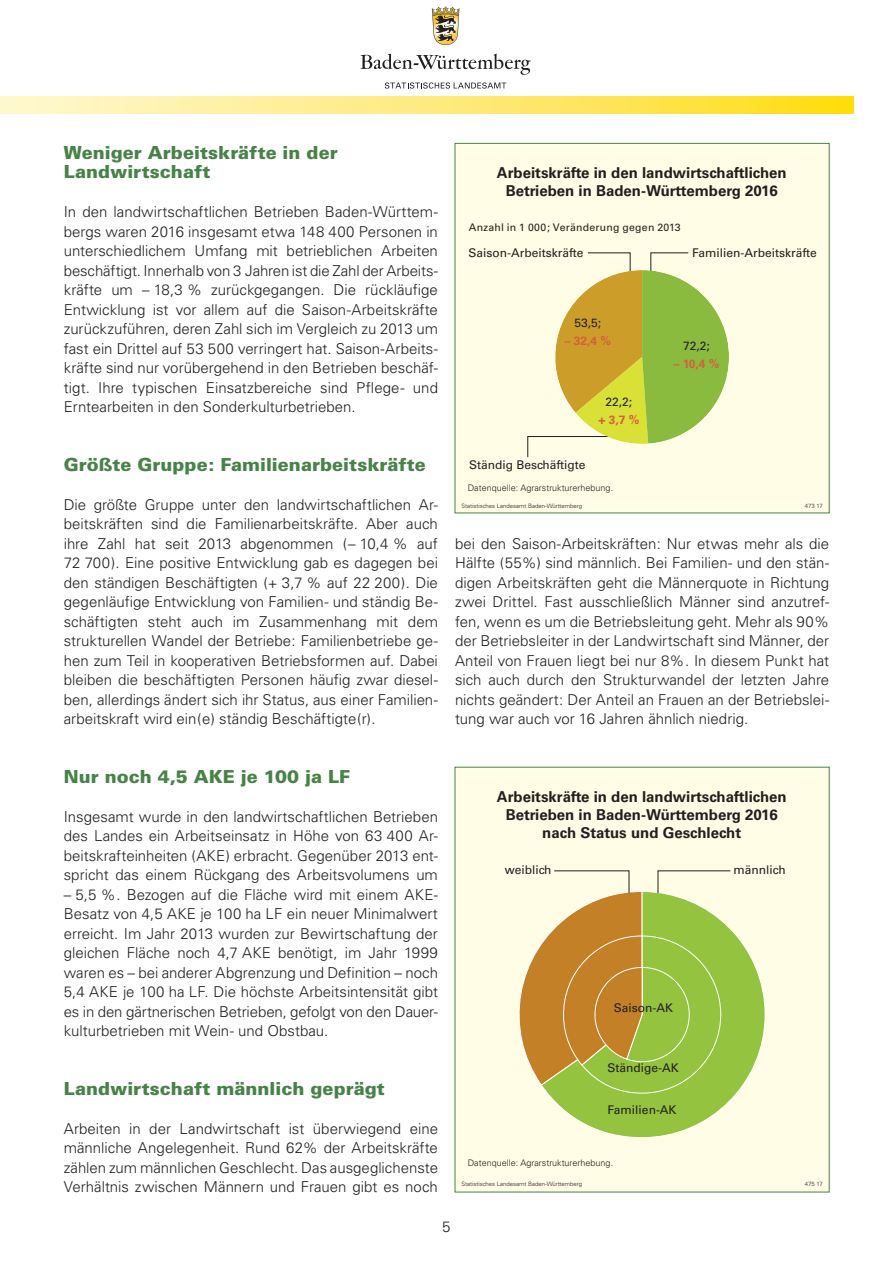
<style>
.page{position:relative;width:893px;height:1263px;background:#fff}
.page>*{position:absolute;margin:0;border:0;box-sizing:border-box;transform-origin:0 0}
.Teilüberschrift{font:900 18px/19.5px "Univers";letter-spacing:.005em;color:#478247}
.Fließtext{font:300 15px/19.5px "Univers";color:#231f20;text-align:justify}
.t1{font:700 15px/18px "Univers";color:#231f20;text-align:center}
.t2{font:12px/18px "Univers";color:#231f20;text-align:center}
.t3{font:700 12px "Univers";color:#d55f3f}
.t4{font:10.5px "Univers";letter-spacing:.025em;color:#231f20}
.t5{font:300 9px "Univers";color:#231f20}
.t6{font:300 6px "Univers";color:#231f20}
.s1{font-weight:700;color:#d55f3f}
</style>
<div class="page">
<svg style="left:361px;top:54px;width:170px;height:21px"></svg>
<svg style="left:432px;top:6px;width:27px;height:39px"></svg>
<svg style="left:385px;top:82px;width:121px;height:7px"></svg>
<svg style="left:0;top:97px;width:854px;height:17px;background:#feea79"></svg>
<div style="left:455px;top:143px;width:374px;height:370px;background:#fffde5"></div>
<svg style="left:527px;top:252px;width:202px;height:206px"></svg>
<div style="left:455px;top:767px;width:374px;height:425px;background:#fffde5"></div>
<svg style="left:548px;top:930px;width:218px;height:208px"></svg>
<svg style="left:519px;top:870px;width:212px;height:224px"></svg>
<p class="Teilüberschrift" style="left:64px;top:142px;width:275px">Weniger Arbeitskräfte in der<br>Landwirtschaft</p>
<p class="Fließtext" style="left:64px;top:202px;width:376px">In den landwirtschaftlichen Betrieben Baden-Württem&shy;bergs waren 2016 insgesamt etwa 148 400 Personen in unterschiedlichem Umfang mit betrieblichen Arbeiten beschäftigt. Innerhalb von 3 Jahren ist die Zahl der Arbeits&shy;kräfte um – 18,3 % zurückgegangen. Die rückläufige Entwicklung ist vor allem auf die Saison-Arbeitskräfte zurückzuführen, deren Zahl sich im Vergleich zu 2013 um fast ein Drittel auf 53 500 verringert hat. Saison-Arbeits&shy;kräfte sind nur vorübergehend in den Betrieben beschäf&shy;tigt. Ihre typischen Einsatzbereiche sind Pflege- und Erntearbeiten in den Sonderkulturbetrieben.</p>
<p class="Teilüberschrift" style="left:64px;top:454px;width:364px">Größte Gruppe: Familienarbeitskräfte</p>
<p class="Fließtext" style="left:64px;top:495px;width:376px">Die größte Gruppe unter den landwirtschaftlichen Ar&shy;beitskräften sind die Familienarbeitskräfte. Aber auch ihre Zahl hat seit 2013 abgenommen (– 10,4 % auf 72 700). Eine positive Entwicklung gab es dagegen bei den ständigen Beschäftigten (+ 3,7 % auf 22 200). Die gegenläufige Entwicklung von Familien- und ständig Be&shy;schäftigten steht auch im Zusammenhang mit dem strukturellen Wandel der Betriebe: Familienbetriebe ge&shy;hen zum Teil in kooperativen Betriebsformen auf. Dabei bleiben die beschäftigten Personen häufig zwar diesel&shy;ben, allerdings ändert sich ihr Status, aus einer Familien&shy;arbeitskraft wird ein(e) ständig Beschäftigte(r).</p>
<p class="Teilüberschrift" style="left:64px;top:766px;width:288px">Nur noch 4,5 AKE je 100 ja LF</p>
<p class="Fließtext" style="left:64px;top:807px;width:376px">Insgesamt wurde in den landwirtschaftlichen Betrieben des Landes ein Arbeitseinsatz in Höhe von 63 400 Ar&shy;beitskrafteinheiten (AKE) erbracht. Gegenüber 2013 ent&shy;spricht das einem Rückgang des Arbeitsvolumens um</p>
<p class="Fließtext" style="left:64px;top:885px;width:376px">– 5,5 %. Bezogen auf die Fläche wird mit einem AKE-Besatz von 4,5 AKE je 100 ha LF ein neuer Minimalwert erreicht. Im Jahr 2013 wurden zur Bewirtschaftung der gleichen Fläche noch 4,7 AKE benötigt, im Jahr 1999 waren es – bei anderer Abgrenzung und Definition – noch 5,4 AKE je 100 ha LF. Die höchste Arbeitsintensität gibt es in den gärtnerischen Betrieben, gefolgt von den Dauer&shy;kulturbetrieben mit Wein- und Obstbau.</p>
<p class="Teilüberschrift" style="left:64px;top:1078px;width:323px">Landwirtschaft männlich geprägt</p>
<p class="Fließtext" style="left:64px;top:1119px;width:376px">Arbeiten in der Landwirtschaft ist überwiegend eine männliche Angelegenheit. Rund 62% der Arbeitskräfte zählen zum männlichen Geschlecht. Das ausgeglichenste Verhältnis zwischen Männern und Frauen gibt es noch</p>
<p class="t1" style="left:497px;top:164px;width:291px">Arbeitskräfte in den landwirtschaftlichen<br>Betrieben in Baden-Württemberg 2016</p>
<p class="t4" style="left:469px;top:221px;width:213px">Anzahl in 1 000; Veränderung gegen 2013</p>
<p class="t2" style="left:469px;top:244px;width:116px">Saison-Arbeitskräfte</p>
<p class="t2" style="left:692px;top:244px;width:126px">Familien-Arbeitskräfte</p>
<p class="t2" style="left:575px;top:314px;width:28px">53,5;</p>
<p class="t3" style="left:564px;top:334px;width:48px">– 32,4 %</p>
<p class="t2" style="left:598px;top:393px;width:43px">22,2;<br><span class="s1">+ 3,7 %</span></p>
<p class="t2" style="left:469px;top:456px;width:118px">Ständig Beschäftigte</p>
<p class="t5" style="left:468px;top:483px;width:147px">Datenquelle: Agrarstrukturerhebung.</p>
<p class="t2" style="left:683px;top:336px;width:28px">72,2;</p>
<p class="t3" style="left:673px;top:356px;width:47px">– 10,4 %</p>
<p class="t6" style="left:461px;top:502px;width:122px">Statistisches Landesamt Baden-Württemberg</p>
<p class="t6" style="left:805px;top:502px;width:19px">473 17</p>
<p class="Fließtext" style="left:455px;top:534px;width:376px">bei den Saison-Arbeitskräften: Nur etwas mehr als die Hälfte (55%) sind männlich. Bei Familien- und den stän&shy;digen Arbeitskräften geht die Männerquote in Richtung zwei Drittel. Fast ausschließlich Männer sind anzutref&shy;fen, wenn es um die Betriebsleitung geht. Mehr als 90% der Betriebsleiter in der Landwirtschaft sind Männer, der Anteil von Frauen liegt bei nur 8%. In diesem Punkt hat sich auch durch den Strukturwandel der letzten Jahre nichts geändert: Der Anteil an Frauen an der Betriebslei&shy;tung war auch vor 16 Jahren ähnlich niedrig.</p>
<p class="t1" style="left:497px;top:788px;width:291px">Arbeitskräfte in den landwirtschaftlichen<br>Betrieben in Baden-Württemberg 2016 nach Status und Geschlecht</p>
<p class="t2" style="left:505px;top:861px;width:48px">weiblich</p>
<p class="t2" style="left:734px;top:861px;width:54px">männlich</p>
<p class="t2" style="left:614px;top:999px;width:61px">Saison-AK</p>
<p class="t2" style="left:607px;top:1059px;width:73px">Ständige-AK</p>
<p class="t2" style="left:607px;top:1101px;width:71px">Familien-AK</p>
<p class="t5" style="left:468px;top:1158px;width:147px">Datenquelle: Agrarstrukturerhebung.</p>
<p class="t6" style="left:461px;top:1181px;width:122px">Statistisches Landesamt Baden-Württemberg</p>
<p class="t6" style="left:805px;top:1181px;width:19px">475 17</p>
<p class="Fließtext" style="left:442px;top:1217px;width:10px">5</p>
</div>
